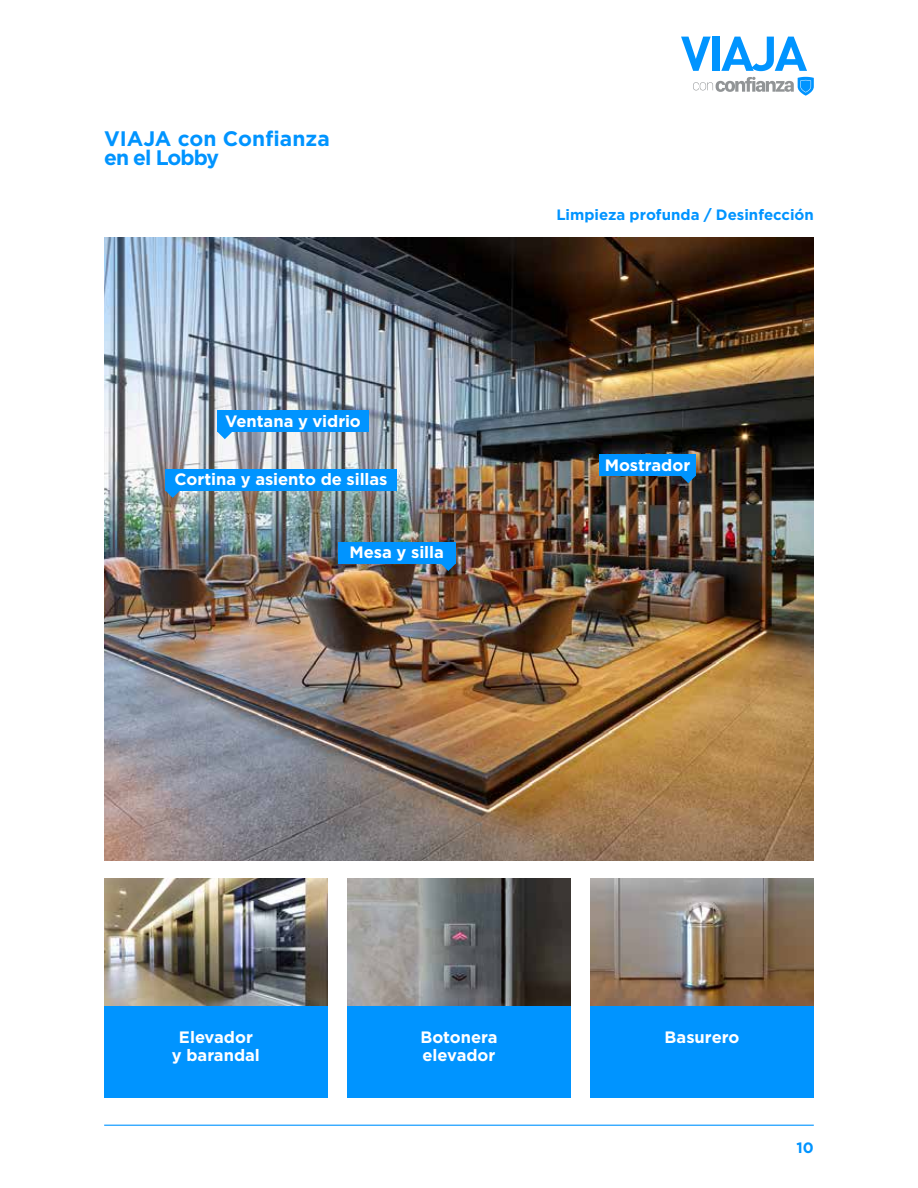
<style>
.page{position:relative;width:918px;height:1188px;background:#fff}
.page>*{position:absolute;margin:0;border:0;box-sizing:border-box;transform-origin:0 0}
.t1{font:700 21px/18.3px "Gotham Pro";letter-spacing:-.01em;color:#0094ff}
.t2{font:700 16.5px/18.3px "Gotham Pro";letter-spacing:-.005em;color:#fff;text-align:center}
.t3{font:700 15px "Gotham Pro";color:#0094ff}
</style>
<div class="page">
<svg style="left:681px;top:37px;width:30px;height:34px"></svg>
<div style="left:712px;top:37px;width:8px;height:34px;background:#0094ff"></div>
<svg style="left:721px;top:37px;width:86px;height:34px"></svg>
<svg style="left:693px;top:77px;width:121px;height:19px"></svg>
<hr style="left:104px;top:1125px;width:710px;height:1px;background:#0094ff">
<img style="left:104px;top:238px;width:710px;height:622px">
<div style="left:338px;top:542px;width:118px;height:22px;background:#0094ff"></div>
<svg style="left:441px;top:564px;width:15px;height:7px"></svg>
<div style="left:599px;top:454px;width:97px;height:22px;background:#0094ff"></div>
<svg style="left:681px;top:476px;width:15px;height:7px"></svg>
<div style="left:165px;top:469px;width:232px;height:22px;background:#0094ff"></div>
<svg style="left:165px;top:491px;width:15px;height:7px"></svg>
<div style="left:217px;top:410px;width:152px;height:22px;background:#0094ff"></div>
<svg style="left:217px;top:432px;width:15px;height:7px"></svg>
<img style="left:104px;top:878px;width:224px;height:128px">
<img style="left:347px;top:878px;width:224px;height:128px">
<img style="left:590px;top:878px;width:224px;height:128px">
<div style="left:104px;top:1006px;width:224px;height:92px;background:#0094ff"></div>
<div style="left:347px;top:1006px;width:224px;height:92px;background:#0094ff"></div>
<div style="left:590px;top:1006px;width:224px;height:92px;background:#0094ff"></div>
<p class="t1" style="left:104px;top:129px;width:227px">VIAJA con Confianza en el Lobby</p>
<p class="t2" style="left:225px;top:411px;width:137px">Ventana y vidrio</p>
<p class="t2" style="left:175px;top:470px;width:214px">Cortina y asiento de sillas</p>
<p class="t2" style="left:350px;top:543px;width:96px">Mesa y silla</p>
<p class="t3" style="left:556px;top:206px;width:259px">Limpieza profunda / Desinfección</p>
<p class="t2" style="left:605px;top:455px;width:87px">Mostrador</p>
<p class="t2" style="left:172px;top:1028px;width:89px">Elevador y barandal</p>
<p class="t2" style="left:420px;top:1028px;width:79px;text-align:left">Botonera elevador</p>
<p class="t2" style="left:665px;top:1028px;width:76px">Basurero</p>
<p class="t3" style="left:797px;top:1139px;width:19px">10</p>
</div>
